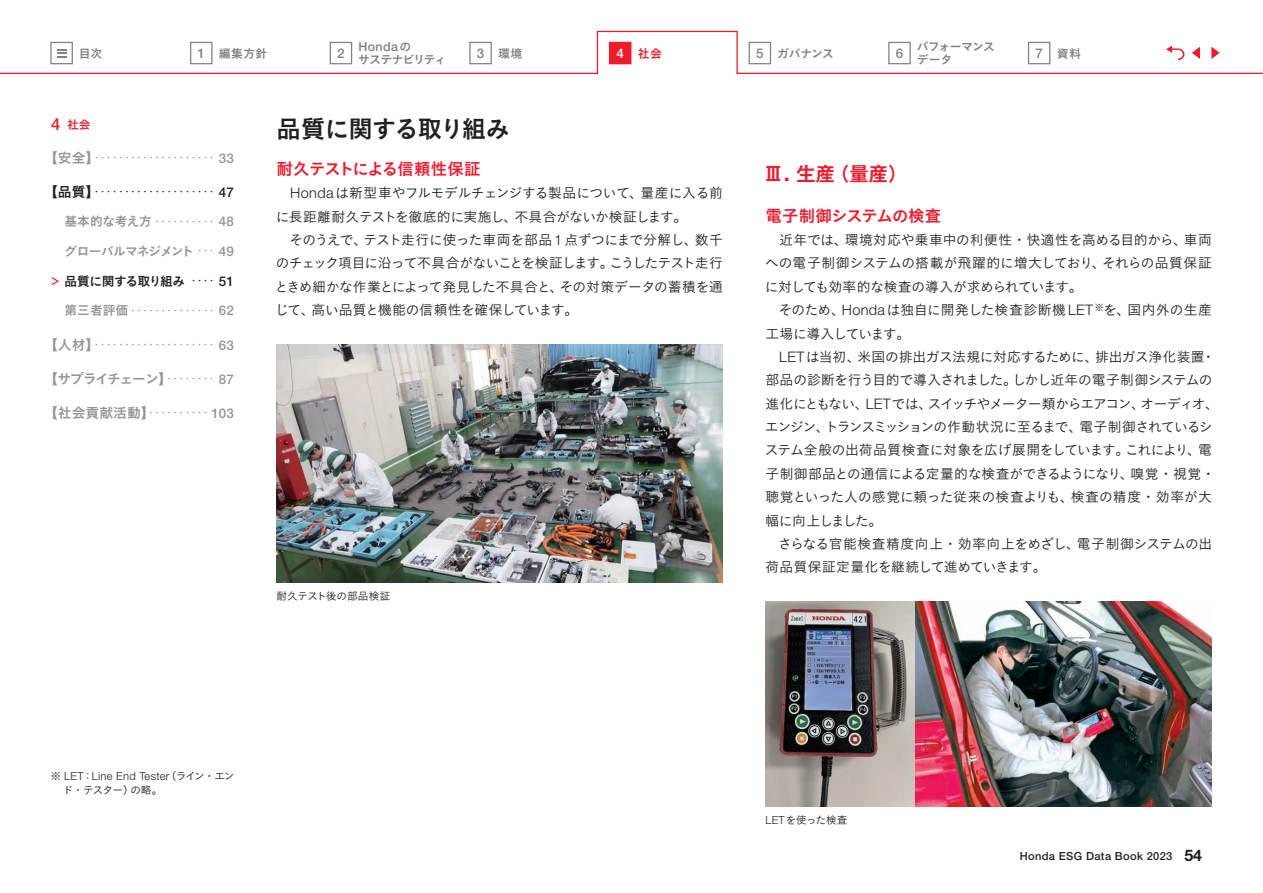
<style>
.page{position:relative;width:1263px;height:893px;background:#fff}
.page>*{position:absolute;margin:0;border:0;box-sizing:border-box;transform-origin:0 0}
.t1{font:24.45px "Koburina Go Std W6";letter-spacing:-.035em;color:#231f20}
.t2{font:700 19.2px "Gothic MB101 Pr 6 N De";color:#ee1b2d}
.t3{font:16.5px "Koburina Go Std W6";letter-spacing:-.04em;color:#ee1b2d}
.t4{font:13.8px/23.4px "Koburina Go Std W3";letter-spacing:-.03em;color:#231f20}
.t5{font:13.8px "Koburina Go Std W6";letter-spacing:-.085em;color:#939598}
.t6{font:12.75px "Koburina Go Std W6";letter-spacing:-.045em;color:#231f20}
.t7{font:12.75px "Koburina Go Std W6";letter-spacing:-.07em;color:#939598}
.t8{font:500 12.45px "Helvetica Neue LT Pro";letter-spacing:.025em;color:#808285}
.t9{font:11.85px/12.8px "Koburina Go Std W6";letter-spacing:-.055em;color:#808285}
.t10{font:11.85px "Koburina Go Std W6";letter-spacing:-.09em;color:#808285}
.t11{font:11.85px "Koburina Go Std W6";color:#ee1b2d}
.t12{font:11.7px "Koburina Go Std W6";color:#ee1b2d}
.t13{font:300 11.1px "Helvetica Neue LT Pro";letter-spacing:.025em;color:#231f20}
.t14{font:500 11.1px "Helvetica Neue LT Pro";letter-spacing:.03em;color:#231f20}
.t15{font:10.65px "Koburina Go Std W3";letter-spacing:-.035em;color:#231f20}
.t16{font:10.65px "Koburina Go Std W3";letter-spacing:-.01em;color:#231f20}
.t17{font:6.45px "Koburina Go Std W6";color:#939598}
.t18{font:6.45px "Koburina Go Std W6";color:#231f20}
.s1{font-family:"Helvetica Neue LT Pro";font-weight:500;font-size:13.35px}
.s2{font-family:"Koburina Go Std W6";font-weight:400;font-size:11.85px}
.s3{font-family:"Helvetica Neue LT Pro";font-weight:500;font-size:13.35px;color:#fff}
.s4{font-family:"Helvetica Neue LT Pro";font-weight:500;font-size:16.8px}
.s5{font-size:13.8px}
.s6{font-size:12.75px}
.s7{font-size:10.2px;color:#ee1b2d}
.s8{font-family:"Helvetica Neue LT Pro";font-weight:300;font-size:14.55px}
.s9{font-family:"Helvetica Neue LT Pro";font-size:22.05px}
.s10{font-family:"Koburina Go Std W3";font-weight:400;font-size:10.65px}
.s11{font-family:"Helvetica Neue LT Pro";font-weight:300;font-size:11.1px}
.s12{font-weight:700;font-size:15.9px}
</style>
<div class="page">
<img style="left:914px;top:601px;width:298px;height:205px">
<img style="left:765px;top:601px;width:149px;height:205px">
<img style="left:276px;top:344px;width:447px;height:239px">
<svg style="left:0;top:30px;width:1263px;height:44px"></svg>
<div style="left:609px;top:42px;width:22px;height:22px;background:#ee1b2d"></div>
<p class="t9" style="left:79px;top:47px;width:25px">目次</p>
<p class="t9" style="left:197px;top:47px;width:71px"><span class="s1">1</span> 編集方針</p>
<p class="t8" style="left:359px;top:40px;width:54px">Honda<span class="s2">の</span></p>
<p class="t10" style="left:337px;top:50px;width:111px"><sup>2</sup> サステナビリティ</p>
<p class="t9" style="left:477px;top:47px;width:47px"><span class="s1">3</span> 環境</p>
<p class="t9" style="left:756px;top:47px;width:80px"><span class="s1">5</span> ガバナンス</p>
<p class="t9" style="left:896px;top:41px;width:101px;text-indent:21px">パフォーマンス<br><sup>6</sup> データ</p>
<p class="t11" style="left:616px;top:44px;width:47px"><span class="s3">4</span> 社会</p>
<p class="t9" style="left:1035px;top:47px;width:47px"><span class="s1">7</span> 資料</p>
<p class="t12" style="left:51px;top:116px;width:41px"><span class="s4">4</span> 社会</p>
<p class="t17" style="left:44px;top:153px;width:191px"><span class="s5">【安全】</span>・・・・・・・・・・・・・・・・・・・・ <span class="s1">33</span></p>
<p class="t18" style="left:44px;top:187px;width:191px"><span class="s5">【品質】</span>・・・・・・・・・・・・・・・・・・・・ <span class="s1">47</span></p>
<p class="t17" style="left:65px;top:216px;width:171px"><span class="s6">基本的な考え方</span>・・・・・・・・・・ <span class="s1">48</span></p>
<p class="t7" style="left:65px;top:241px;width:171px">グローバルマネジメント<sup>・・・</sup> <span class="s1">49</span></p>
<p class="t6" style="left:50px;top:271px;width:185px"><span class="s7">＞</span>品質に関する取り組み <sup>・・・・</sup> <span class="s1">51</span></p>
<p class="t17" style="left:65px;top:305px;width:171px"><span class="s6">第三者評価</span>・・・・・・・・・・・・・・ <span class="s1">62</span></p>
<p class="t17" style="left:44px;top:340px;width:191px"><span class="s5">【人材】</span>・・・・・・・・・・・・・・・・・・・・ <span class="s1">63</span></p>
<p class="t5" style="left:44px;top:368px;width:191px">【サプライチェーン】<sup>・・・・・・・・</sup> <span class="s1">87</span></p>
<p class="t17" style="left:44px;top:408px;width:191px"><span class="s5">【社会貢献活動】</span>・・・・・・・・・・ <span class="s1">103</span></p>
<h1 class="t1" style="left:276px;top:110px;width:235px">品質に関する取り組み</h1>
<p class="t3" style="left:276px;top:156px;width:206px">耐久テストによる信頼性保証</p>
<p class="t4" style="left:276px;top:181px;width:449px;text-indent:14px"><span class="s8">Honda</span>は新型車やフルモデルチェンジする製品について、量産に入る前に長距離耐久テストを徹底的に実施し、不具合がないか検証します。</p>
<p class="t4" style="left:275px;top:228px;width:450px;text-align:justify;text-indent:15px">そのうえで、テスト走行に使った車両を部品 <span class="s8">1</span> 点ずつにまで分解し、数千のチェック項目に沿って不具合がないことを検証します。こうしたテスト走行ときめ細かな作業とによって発見した不具合と、その対策データの蓄積を通じて、高い品質と機能の信頼性を確保しています。</p>
<p class="t16" style="left:276px;top:588px;width:115px">耐久テスト後の部品検証</p>
<h2 class="t2" style="left:764px;top:157px;width:145px">Ⅲ<span class="s9">.</span> 生産（量産）</h2>
<p class="t3" style="left:765px;top:203px;width:177px">電子制御システムの検査</p>
<p class="t4" style="left:765px;top:228px;width:449px;text-align:justify;text-indent:14px">近年では、環境対応や乗車中の利便性・快適性を高める目的から、車両への電子制御システムの搭載が飛躍的に増大しており、それらの品質保証に対しても効率的な検査の導入が求められています。</p>
<p class="t4" style="left:765px;top:298px;width:448px;text-indent:13px">そのため、<span class="s8">Honda</span>は独自に開発した検査診断機<span class="s8">LET</span><sup>※</sup>を、国内外の生産工場に導入しています。</p>
<p class="t4" style="left:765px;top:345px;width:455px;text-indent:14px"><span class="s8">LET</span>は当初、米国の排出ガス法規に対応するために、排出ガス浄化装置・部品の診断を行う目的で導入されました。しかし近年の電子制御システムの進化にともない、<span class="s8">LET</span>では、スイッチやメーター類からエアコン、オーディオ、エンジン、トランスミッションの作動状況に至るまで、電子制御されているシステム全般の出荷品質検査に対象を広げ展開をしています。これにより、電子制御部品との通信による定量的な検査ができるようになり、嗅覚・視覚・聴覚といった人の感覚に頼った従来の検査よりも、検査の精度・効率が大幅に向上しました。</p>
<p class="t4" style="left:765px;top:532px;width:448px;text-indent:13px">さらなる官能検査精度向上・効率向上をめざし、電子制御システムの出荷品質保証定量化を継続して進めていきます。</p>
<p class="t13" style="left:51px;top:770px;width:186px"><span class="s10">※</span> LET<span class="s10">：</span>Line End Tester<span class="s10">（ライン・エン</span></p>
<p class="t15" style="left:63px;top:782px;width:101px">ド・テスター）の略。</p>
<p class="t15" style="left:765px;top:812px;width:84px"><span class="s11">LET</span>を使った検査</p>
<p class="t14" style="left:1020px;top:849px;width:184px">Honda ESG Data Book 2023 <span class="s12">54</span></p>
</div>
